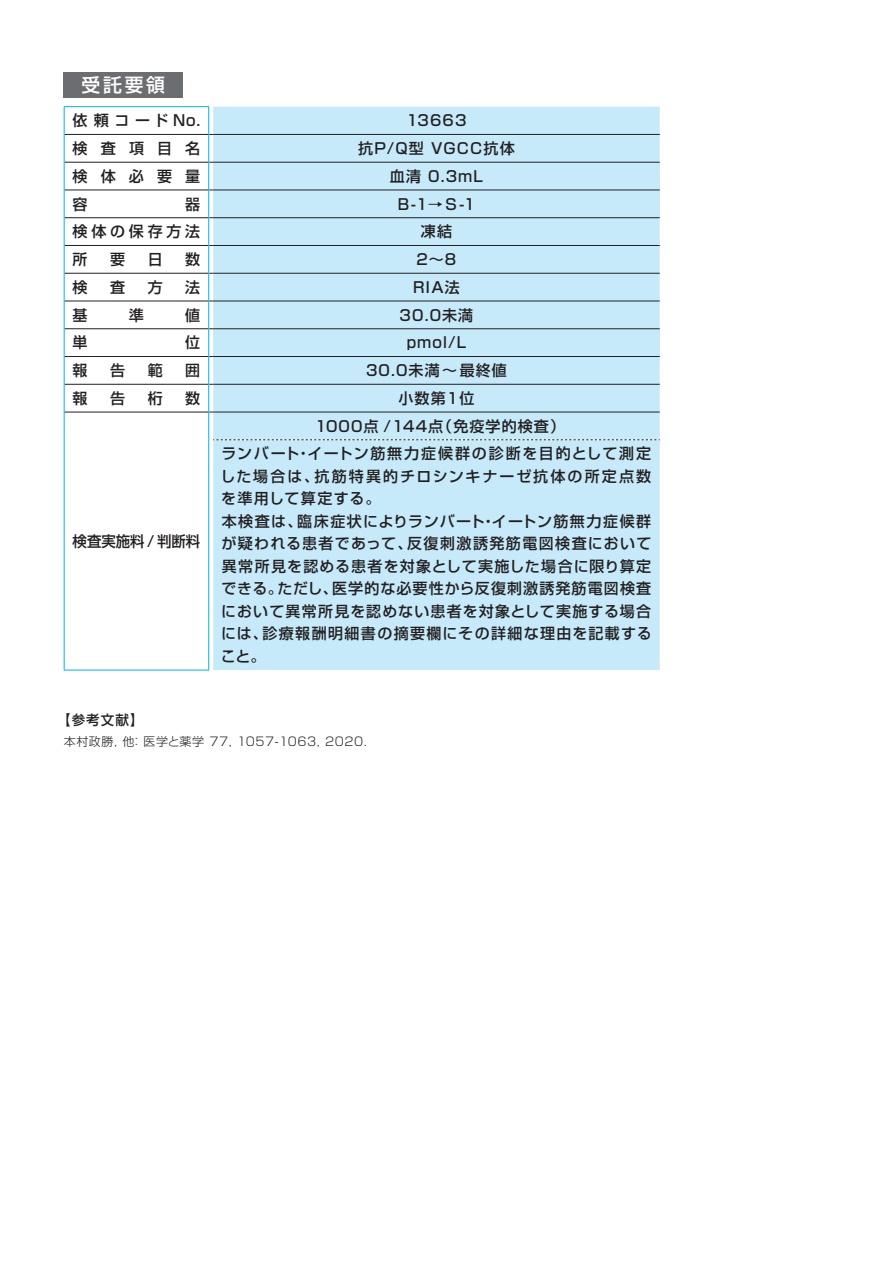
<style>
.page{position:relative;width:893px;height:1263px;background:#fff}
.page>*{position:absolute;margin:0;border:0;box-sizing:border-box;transform-origin:0 0}
.t1{font:500 18.75px "Shin Go Pro";color:#fff}
.t2{font:500 15px/22.5px "Shin Go Pro";letter-spacing:.075em;color:#231f20;text-align:center}
.t3{font:500 15px "Shin Go Pro";color:#231f20;scale:.96 1}
.t4{font:500 15px "Shin Go Pro";letter-spacing:.345em;color:#231f20}
.t5{font:500 15px "Shin Go Pro";letter-spacing:.25em;color:#231f20}
.t6{font:500 13.5px "Shin Go Pro";color:#231f20}
.t7{font:300 12px "Shin Go Pro";letter-spacing:.05em;color:#231f20}
</style>
<div class="page">
<div style="left:64px;top:72px;width:119px;height:26px;background:#6c6d70"></div>
<div style="left:213px;top:440px;width:447px;height:230px;background:#c6eafa"></div>
<hr style="left:65px;top:190px;width:143px;height:1px;background:#231f20">
<hr style="left:65px;top:217px;width:143px;height:1px;background:#231f20">
<hr style="left:65px;top:245px;width:143px;height:1px;background:#231f20">
<hr style="left:65px;top:273px;width:143px;height:1px;background:#231f20">
<hr style="left:65px;top:301px;width:143px;height:1px;background:#231f20">
<hr style="left:65px;top:328px;width:143px;height:1px;background:#231f20">
<hr style="left:65px;top:356px;width:143px;height:1px;background:#231f20">
<hr style="left:65px;top:384px;width:143px;height:1px;background:#231f20">
<hr style="left:65px;top:412px;width:143px;height:1px;background:#231f20">
<hr style="left:65px;top:134px;width:143px;height:1px;background:#231f20">
<hr style="left:65px;top:162px;width:143px;height:1px;background:#231f20">
<hr style="left:64px;top:106px;width:145px;height:1px;background:#00aeef">
<svg style="left:64px;top:107px;width:1px;height:333px"></svg>
<svg style="left:208px;top:107px;width:452px;height:333px;background:#c0e2f2"></svg>
<hr style="left:64px;top:440px;width:1px;height:230px;background:#00aeef">
<hr style="left:208px;top:440px;width:1px;height:230px;background:#00aeef">
<hr style="left:64px;top:670px;width:145px;height:1px;background:#00aeef">
<p class="t1" style="left:82px;top:70px;width:85px">受託要領</p>
<p class="t4" style="left:73px;top:108px;width:129px">依頼コードNo.</p>
<p class="t2" style="left:406px;top:108px;width:61px">13663</p>
<p class="t2" style="left:73px;top:135px;width:129px">検査項目名</p>
<p class="t2" style="left:358px;top:135px;width:158px">抗P/Q型 VGCC抗体</p>
<p class="t2" style="left:73px;top:163px;width:129px">検体必要量</p>
<p class="t2" style="left:390px;top:163px;width:95px">血清 0.3mL</p>
<p class="t2" style="left:73px;top:191px;width:16px">容</p>
<p class="t2" style="left:185px;top:191px;width:17px">器</p>
<p class="t2" style="left:398px;top:191px;width:79px">B-1→S-1</p>
<p class="t5" style="left:73px;top:219px;width:129px">検体の保存方法</p>
<p class="t2" style="left:421px;top:219px;width:33px">凍結</p>
<p class="t2" style="left:73px;top:246px;width:16px">所</p>
<p class="t2" style="left:110px;top:246px;width:16px">要</p>
<p class="t2" style="left:148px;top:246px;width:16px">日</p>
<p class="t2" style="left:185px;top:246px;width:16px">数</p>
<p class="t2" style="left:417px;top:246px;width:41px">2～8</p>
<p class="t2" style="left:73px;top:274px;width:16px">検</p>
<p class="t2" style="left:110px;top:274px;width:16px">査</p>
<p class="t2" style="left:148px;top:274px;width:16px">方</p>
<p class="t2" style="left:185px;top:274px;width:16px">法</p>
<p class="t2" style="left:413px;top:274px;width:48px">RIA法</p>
<p class="t2" style="left:73px;top:302px;width:16px">基</p>
<p class="t2" style="left:129px;top:302px;width:16px">準</p>
<p class="t2" style="left:185px;top:302px;width:16px">値</p>
<p class="t2" style="left:400px;top:302px;width:75px">30.0未満</p>
<p class="t2" style="left:73px;top:330px;width:16px">単</p>
<p class="t2" style="left:185px;top:330px;width:17px">位</p>
<p class="t2" style="left:407px;top:330px;width:61px">pmol/L</p>
<p class="t2" style="left:73px;top:357px;width:16px">報</p>
<p class="t2" style="left:110px;top:357px;width:16px">告</p>
<p class="t2" style="left:148px;top:357px;width:16px">範</p>
<p class="t2" style="left:185px;top:357px;width:16px">囲</p>
<p class="t2" style="left:366px;top:357px;width:142px">30.0未満～最終値</p>
<p class="t2" style="left:73px;top:385px;width:16px">報</p>
<p class="t2" style="left:110px;top:385px;width:16px">告</p>
<p class="t2" style="left:148px;top:385px;width:16px">桁</p>
<p class="t2" style="left:185px;top:385px;width:16px">数</p>
<p class="t2" style="left:399px;top:385px;width:77px">小数第1位</p>
<p class="t3" style="left:73px;top:529px;width:134px">検査実施料 / 判断料</p>
<p class="t2" style="left:221px;top:410px;width:431px;line-height:27.8px">1000点 /144点（免疫学的検査）<br>ランバート・イートン筋無力症候群の診断を目的として測定</p>
<p class="t2" style="left:220px;top:463px;width:433px;text-align:left">した場合は、抗筋特異的チロシンキナーゼ抗体の所定点数を準用して算定する。<br>本検査は、臨床症状によりランバート・イートン筋無力症候群が疑われる患者であって、反復刺激誘発筋電図検査において異常所見を認める患者を対象として実施した場合に限り算定できる。ただし、医学的な必要性から反復刺激誘発筋電図検査において異常所見を認めない患者を対象として実施する場合には、診療報酬明細書の摘要欄にその詳細な理由を記載すること。</p>
<p class="t6" style="left:57px;top:709px;width:88px">【参考文献】</p>
<p class="t7" style="left:64px;top:732px;width:305px">本村政勝, 他： 医学と薬学 77, 1057-1063, 2020.</p>
</div>
